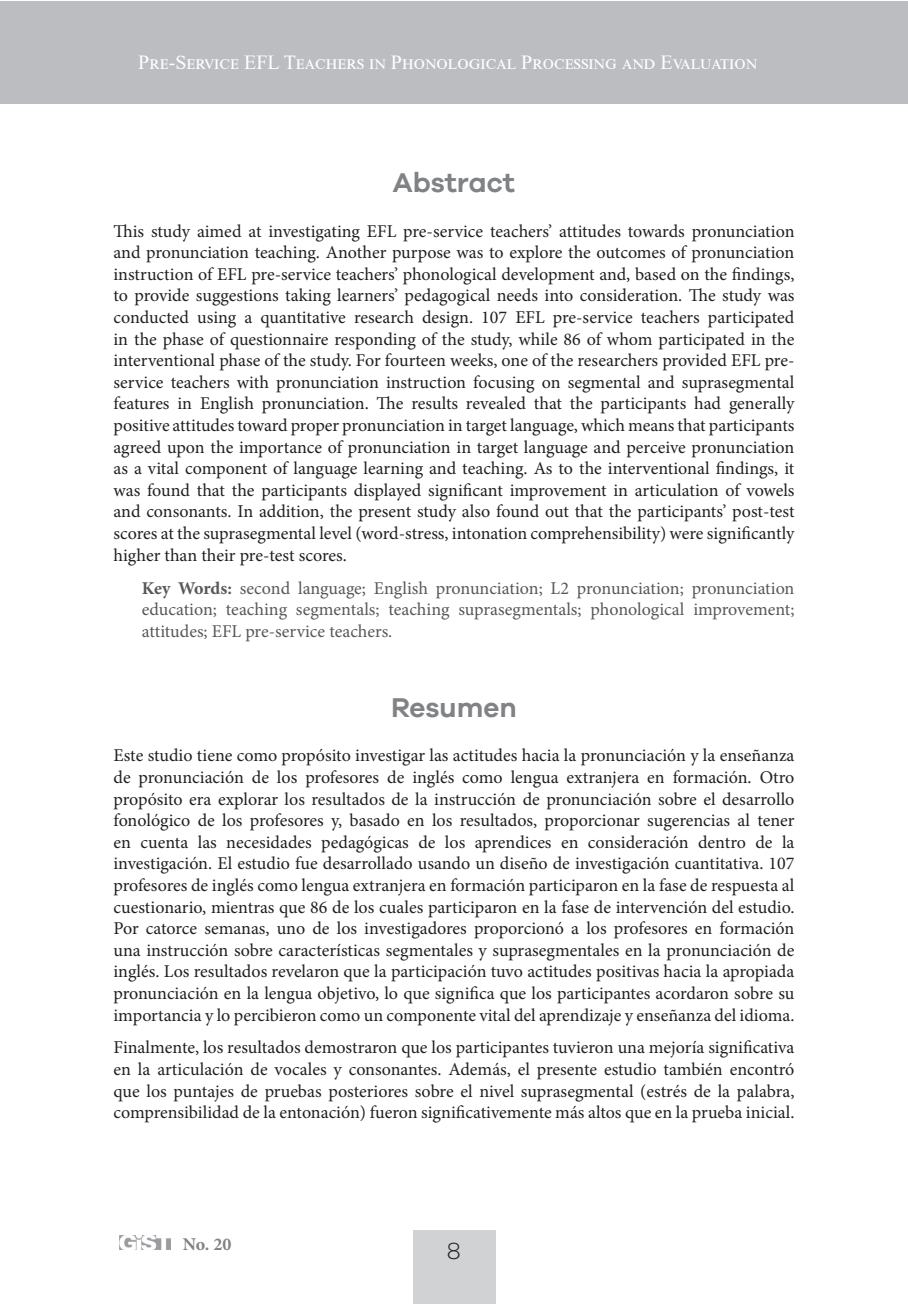
<style>
.page{position:relative;width:908px;height:1304px;background:#fff}
.page>*{position:absolute;margin:0;border:0;box-sizing:border-box;transform-origin:0 0}
.t1{font:600 28px "Galano Grotesque";color:#808285}
.t2{font:300 24px "Galano Grotesque";color:#231f20}
.t3{font:20px "Times New Roman";color:#fff}
.t4{font:18px/21.6px "Minion Pro";letter-spacing:-.01em;color:#231f20;text-align:justify}
.t5{font:18px/21.6px "Minion Pro";letter-spacing:-.005em;color:#57585a;text-align:justify}
.t6{font:700 18px "Minion Pro";color:#808285}
.s1{font-weight:700}
</style>
<div class="page">
<div style="left:412px;top:1230px;width:83px;height:74px;background:#d1d2d4"></div>
<img style="left:120px;top:1236px;width:51px;height:13px">
<div style="left:0;top:1px;width:907px;height:102px;background:#bcbdc0"></div>
<p class="t3" style="left:138px;top:48px;width:618px">Pre-Service EFL Teachers in Phonological Processing and Evaluation</p>
<h1 class="t1" style="left:392px;top:166px;width:124px">Abstract</h1>
<p class="t4" style="left:113px;top:220px;width:682px">This study aimed at investigating EFL pre-service teachers’ attitudes towards pronunciation and pronunciation teaching. Another purpose was to explore the outcomes of pronunciation instruction of EFL pre-service teachers’ phonological development and, based on the findings, to provide suggestions taking learners’ pedagogical needs into consideration. The study was conducted using a quantitative research design. 107 EFL pre-service teachers participated in the phase of questionnaire responding of the study, while 86 of whom participated in the interventional phase of the study. For fourteen weeks, one of the researchers provided EFL pre&shy;service teachers with pronunciation instruction focusing on segmental and suprasegmental features in English pronunciation. The results revealed that the participants had generally positive attitudes toward proper pronunciation in target language, which means that participants agreed upon the importance of pronunciation in target language and perceive pronunciation as a vital component of language learning and teaching. As to the interventional findings, it was found that the participants displayed significant improvement in articulation of vowels and consonants. In addition, the present study also found out that the participants’ post-test scores at the suprasegmental level (word-stress, intonation comprehensibility) were significantly higher than their pre-test scores.</p>
<p class="t5" style="left:142px;top:577px;width:654px"><span class="s1">Key Words:</span> second language; English pronunciation; L2 pronunciation; pronunciation education; teaching segmentals; teaching suprasegmentals; phonological improvement; attitudes; EFL pre-service teachers.</p>
<h1 class="t1" style="left:391px;top:691px;width:127px">Resumen</h1>
<p class="t4" style="left:113px;top:745px;width:682px">Este studio tiene como propósito investigar las actitudes hacia la pronunciación y la enseñanza de pronunciación de los profesores de inglés como lengua extranjera en formación. Otro propósito era explorar los resultados de la instrucción de pronunciación sobre el desarrollo fonológico de los profesores y, basado en los resultados, proporcionar sugerencias al tener en cuenta las necesidades pedagógicas de los aprendices en consideración dentro de la investigación. El estudio fue desarrollado usando un diseño de investigación cuantitativa. 107 profesores de inglés como lengua extranjera en formación participaron en la fase de respuesta al cuestionario, mientras que 86 de los cuales participaron en la fase de intervención del estudio.<br>Por catorce semanas, uno de los investigadores proporcionó a los profesores en formación una instrucción sobre características segmentales y suprasegmentales en la pronunciación de inglés. Los resultados revelaron que la participación tuvo actitudes positivas hacia la apropiada pronunciación en la lengua objetivo, lo que significa que los participantes acordaron sobre su importancia y lo percibieron como un componente vital del aprendizaje y enseñanza del idioma.</p>
<p class="t4" style="left:113px;top:1037px;width:682px">Finalmente, los resultados demostraron que los participantes tuvieron una mejoría significativa en la articulación de vocales y consonantes. Además, el presente estudio también encontró que los puntajes de pruebas posteriores sobre el nivel suprasegmental (estrés de la palabra, comprensibilidad de la entonación) fueron significativemente más altos que en la prueba inicial.</p>
<p class="t6" style="left:183px;top:1232px;width:50px">No. 20</p>
<h2 class="t2" style="left:447px;top:1237px;width:15px">8</h2>
</div>
